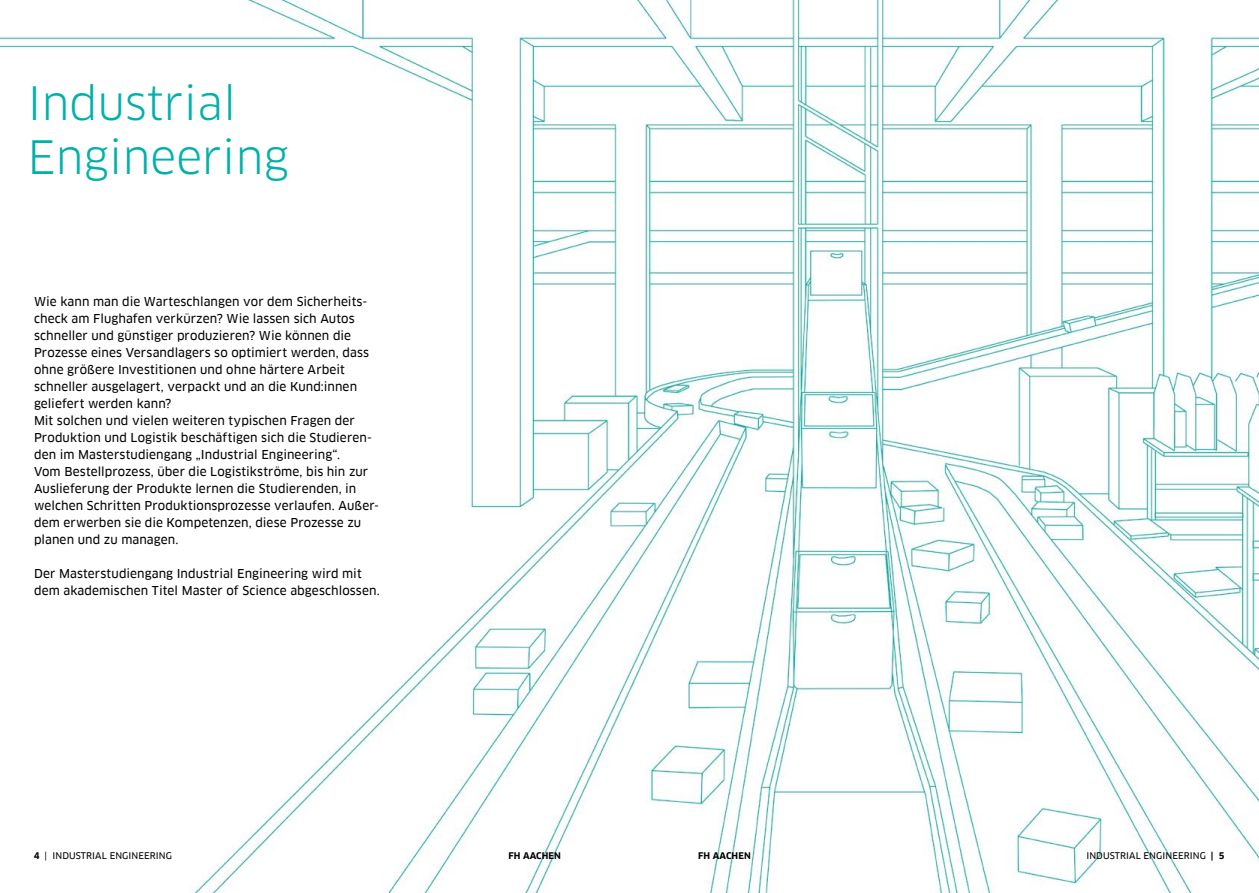
<style>
.page{position:relative;width:1259px;height:893px;background:#fff}
.page>*{position:absolute;margin:0;border:0;box-sizing:border-box;transform-origin:0 0}
.t1{font:45px/54px "Clan OT";color:#00b1aa}
.t2{font:12px/17px "Clan OT News";letter-spacing:.005em;color:#000}
.t3{font:9px "Clan OT News";letter-spacing:.01em;color:#000}
.t4{font:700 9px "Clan OT";letter-spacing:.01em;color:#000}
.s1{font-family:"Clan OT";font-weight:700}
</style>
<div class="page">
<img style="left:0;top:0;width:1259px;height:893px">
<div style="left:17px;top:34px;width:380px;height:714px;background:#fff"></div>
<h1 class="t1" style="left:28px;top:77px;width:263px">Industrial<br>Engineering</h1>
<p class="t2" style="left:34px;top:293px;width:346px">Wie kann man die Warteschlangen vor dem Sicherheits&shy;check am Flughafen verkürzen? Wie lassen sich Autos schneller und günstiger produzieren? Wie können die Prozesse eines Versandlagers so optimiert werden, dass ohne größere Investitionen und ohne härtere Arbeit schneller ausgelagert, verpackt und an die Kund:innen geliefert werden kann?<br>Mit solchen und vielen weiteren typischen Fragen der Produktion und Logistik beschäftigen sich die Studieren&shy;den im Masterstudiengang „Industrial Engineering“.<br>Vom Bestellprozess, über die Logistikströme, bis hin zur Auslieferung der Produkte lernen die Studierenden, in welchen Schritten Produktionsprozesse verlaufen. Außer&shy;dem erwerben sie die Kompetenzen, diese Prozesse zu planen und zu managen.</p>
<p class="t2" style="left:34px;top:565px;width:347px">Der Masterstudiengang Industrial Engineering wird mit dem akademischen Titel Master of Science abgeschlossen.</p>
<p class="t3" style="left:34px;top:850px;width:139px"><span class="s1">4</span> | INDUSTRIAL ENGINEERING</p>
<p class="t4" style="left:508px;top:850px;width:54px">FH AACHEN</p>
<p class="t4" style="left:698px;top:850px;width:54px">FH AACHEN</p>
<p class="t3" style="left:1086px;top:850px;width:140px">INDUSTRIAL ENGINEERING <span class="s1">| 5</span></p>
</div>
